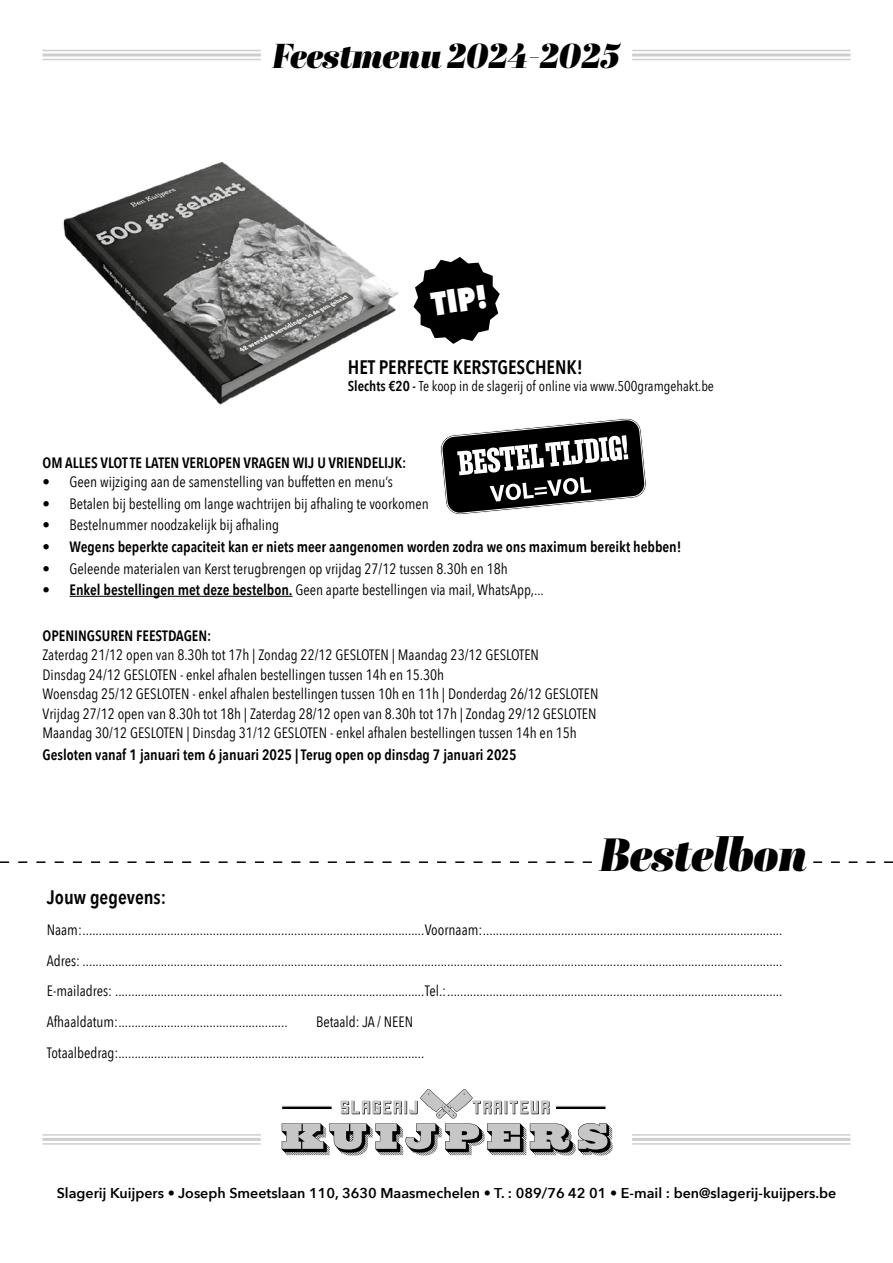
<style>
.page{position:relative;width:893px;height:1263px;background:#fff}
.page>*{position:absolute;margin:0;border:0;box-sizing:border-box;transform-origin:0 0}
.t1{font:italic 46.5px "Abril Display Bl";color:#000}
.t2{font:italic 34.5px "Abril Display Bl";color:#000}
.t3{font:800 33px "Avenir Next Condensed";color:#fff}
.t4{font:600 19.5px "Avenir Next Condensed";color:#000}
.t5{font:15px/19.5px "Avenir Next Condensed";color:#000}
.t6{font:600 15px "Avenir Next Condensed";color:#000}
.t7{font:600 14.25px "Avenir Next";color:#000}
.t8{font:14.25px "Avenir Next Condensed";color:#000}
.s1{font-weight:600}
</style>
<div class="page">
<hr style="left:43px;top:59px;width:218px;height:1px;background:#cecece">
<hr style="left:43px;top:53px;width:218px;height:3px;background:#cecece">
<hr style="left:43px;top:50px;width:218px;height:1px;background:#cecece">
<hr style="left:632px;top:59px;width:218px;height:1px;background:#cecece">
<hr style="left:632px;top:53px;width:218px;height:3px;background:#cecece">
<hr style="left:632px;top:50px;width:218px;height:1px;background:#cecece">
<hr style="left:70px;top:596px;width:223px;height:1px;background:#000">
<hr style="left:43px;top:1143px;width:218px;height:2px;background:#cecece">
<hr style="left:43px;top:1138px;width:218px;height:3px;background:#cecece">
<hr style="left:43px;top:1134px;width:218px;height:2px;background:#cecece">
<hr style="left:632px;top:1143px;width:218px;height:2px;background:#cecece">
<hr style="left:632px;top:1138px;width:218px;height:3px;background:#cecece">
<hr style="left:632px;top:1134px;width:218px;height:2px;background:#cecece">
<svg style="left:0;top:861px;width:592px;height:2px"></svg>
<svg style="left:813px;top:861px;width:80px;height:2px"></svg>
<svg style="left:282px;top:1089px;width:331px;height:66px"></svg>
<hr style="left:282px;top:1106px;width:50px;height:1px;background:#9d9d9c">
<hr style="left:282px;top:1107px;width:50px;height:2px;background:#000">
<hr style="left:556px;top:1106px;width:49px;height:1px;background:#9d9d9c">
<hr style="left:556px;top:1107px;width:49px;height:2px;background:#000">
<img style="left:63px;top:162px;width:336px;height:243px">
<svg style="left:413px;top:257px;width:87px;height:87px"></svg>
<svg style="left:440px;top:418px;width:207px;height:97px"></svg>
<h2 class="t2" style="left:272px;top:32px;width:349px">Feestmenu 2024-2025</h2>
<h3 class="t3" style="left:428px;top:284px;width:58px;rotate:-9deg">TIP!</h3>
<h3 class="t4" style="left:348px;top:351px;width:237px">HET PERFECTE KERSTGESCHENK!</h3>
<p class="t8" style="left:348px;top:374px;width:368px"><span class="s1">Slechts €20 -</span> Te koop in de slagerij of online via www.500gramgehakt.be</p>
<p class="t6" style="left:43px;top:449px;width:365px">OM ALLES VLOT TE LATEN VERLOPEN VRAGEN WIJ U VRIENDELIJK:</p>
<p class="t5" style="left:43px;top:471px;width:352px">• Geen wijziging aan de samenstelling van buffetten en menu’s</p>
<p class="t5" style="left:43px;top:493px;width:388px">• Betalen bij bestelling om lange wachtrijen bij afhaling te voorkomen</p>
<p class="t5" style="left:43px;top:515px;width:238px">• Bestelnummer noodzakelijk bij afhaling</p>
<p class="t6" style="left:43px;top:534px;width:640px">• Wegens beperkte capaciteit kan er niets meer aangenomen worden zodra we ons maximum bereikt hebben!</p>
<p class="t5" style="left:43px;top:558px;width:467px">• Geleende materialen van Kerst terugbrengen op vrijdag 27/12 tussen 8.30h en 18h</p>
<p class="t5" style="left:43px;top:579px;width:503px"><span class="s1">• Enkel bestellingen met deze bestelbon.</span> Geen aparte bestellingen via mail, WhatsApp,...</p>
<p class="t6" style="left:43px;top:622px;width:170px">OPENINGSUREN FEESTDAGEN:</p>
<p class="t5" style="left:43px;top:644px;width:557px">Zaterdag 21/12 open van 8.30h tot 17h | Zondag 22/12 GESLOTEN | Maandag 23/12 GESLOTEN<br>Dinsdag 24/12 GESLOTEN - enkel afhalen bestellingen tussen 14h en 15.30h<br>Woensdag 25/12 GESLOTEN - enkel afhalen bestellingen tussen 10h en 11h | Donderdag 26/12 GESLOTEN Vrijdag 27/12 open van 8.30h tot 18h | Zaterdag 28/12 open van 8.30h tot 17h | Zondag 29/12 GESLOTEN Maandag 30/12 GESLOTEN | Dinsdag 31/12 GESLOTEN - enkel afhalen bestellingen tussen 14h en 15h</p>
<p class="t6" style="left:43px;top:741px;width:476px">Gesloten vanaf 1 januari tem 6 januari 2025 | Terug open op dinsdag 7 januari 2025</p>
<h1 class="t1" style="left:600px;top:822px;width:209px">Bestelbon</h1>
<h3 class="t4" style="left:47px;top:880px;width:121px">Jouw gegevens:</h3>
<p class="t5" style="left:47px;top:913px;width:737px;line-height:30.8px;text-align:justify">Naam:.........................................................................................................Voornaam:............................................................................................<br>Adres: .......................................................................................................................................................................................................................<br>E-mailadres: ...............................................................................................Tel.:.......................................................................................................<br>Afhaaldatum:....................................................</p>
<p class="t5" style="left:47px;top:1006px;width:379px;line-height:30.8px;text-indent:269px">Betaald: JA / NEEN<br>Totaalbedrag:..............................................................................................</p>
<p class="t7" style="left:57px;top:1181px;width:781px">Slagerij Kuijpers • Joseph Smeetslaan 110, 3630 Maasmechelen • T. : 089/76 42 01 • E-mail : ben@slagerij-kuijpers.be</p>
</div>
